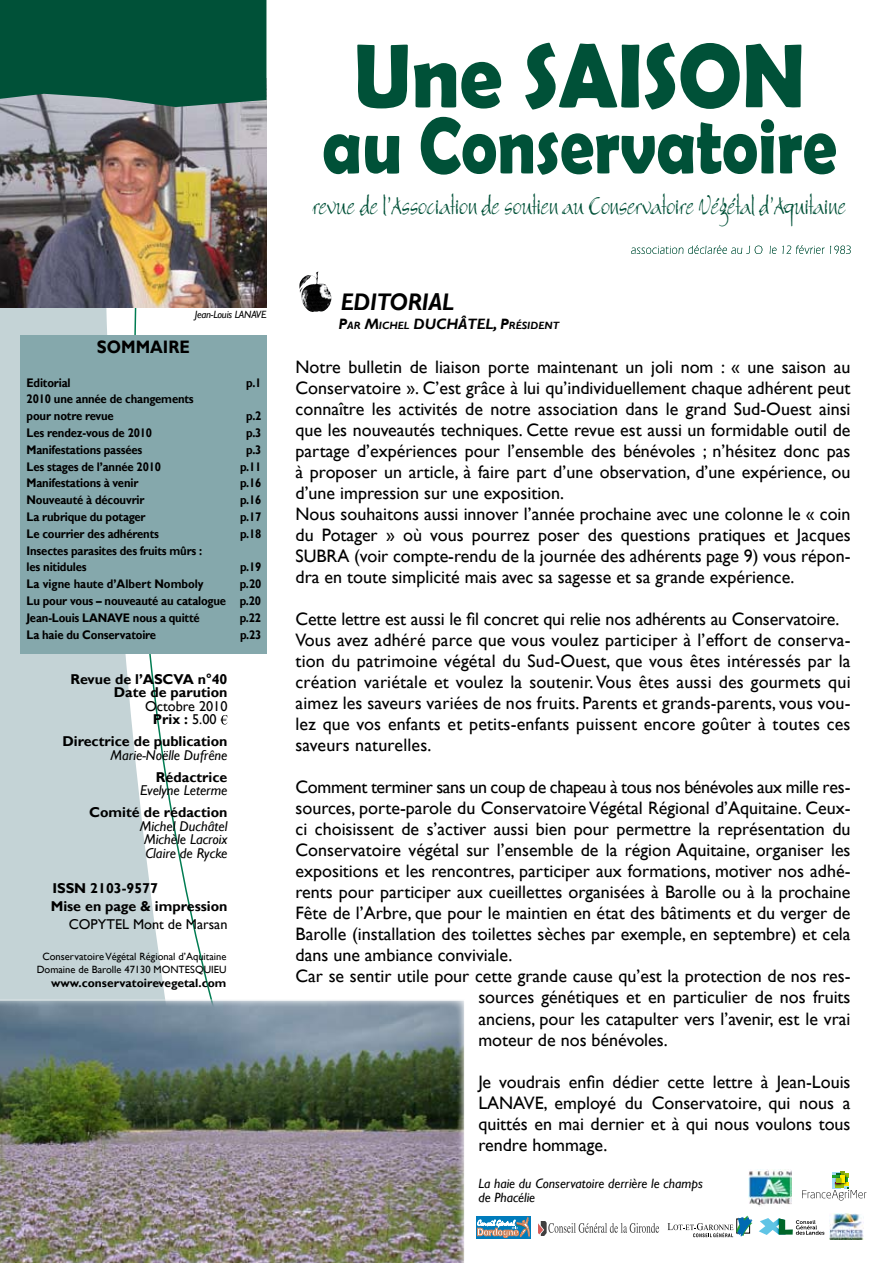
<style>
.page{position:relative;width:893px;height:1263px;background:#fff}
.page>*{position:absolute;margin:0;border:0;box-sizing:border-box;transform-origin:0 0}
.t1{font:700 91.35px "Berlin Sans FB Demi";color:#005138;scale:.93 1}
.t2{font:700 80.4px "Berlin Sans FB Demi";color:#005138;scale:.85 1}
.t3{font:26.4px "Bergell Let Plain";color:#005138;scale:.85 1}
.t4{font:italic 700 24px "Gill Sans";letter-spacing:-.01em;color:#000;scale:.93 1}
.t5{font:18px/21px "Gill Sans";color:#000}
.t6{font:18px "Gill Sans";letter-spacing:-.02em;color:#000}
.t7{font:700 18px "Gill Sans";color:#000;scale:.91 1}
.t8{font:700 14.25px/13.5px "Gill Sans";color:#000;text-align:right}
.t9{font:italic 14.25px/13.5px "Gill Sans";color:#000;text-align:center}
.t10{font:14.25px/13.5px "Gill Sans";color:#000;text-align:center}
.t11{font:italic 13.5px/13.5px "Gill Sans";color:#000}
.t12{font:700 12.45px/16.8px "Gill Sans";letter-spacing:-.015em;color:#000;scale:.91 1}
.t13{font:700 12px "Gill Sans";color:#000}
.t14{font:10.5px/12.6px "Gill Sans";color:#000;text-align:center}
.t15{font:italic 700 10.5px "Gill Sans";color:#000}
.t16{font:italic 10.5px "Gill Sans";letter-spacing:-.02em;color:#000}
.s1{font-weight:700}
.s2{font-size:15px}
</style>
<div class="page">
<svg style="left:0;top:307px;width:218px;height:692px;fill:#c4d3d6"></svg>
<img style="left:0;top:107px;width:266px;height:200px">
<div style="left:0;top:0;width:266px;height:107px;background:#005138"></div>
<img style="left:748px;top:1170px;width:43px;height:36px">
<svg style="left:802px;top:1171px;width:64px;height:29px"></svg>
<img style="left:829px;top:1214px;width:34px;height:25px">
<svg style="left:759px;top:1218px;width:65px;height:17px"></svg>
<svg style="left:668px;top:1215px;width:85px;height:22px"></svg>
<div style="left:476px;top:1216px;width:55px;height:23px;background:#007cbc"></div>
<svg style="left:477px;top:1217px;width:53px;height:21px"></svg>
<svg style="left:538px;top:1222px;width:121px;height:13px"></svg>
<img style="left:0;top:999px;width:464px;height:264px">
<svg style="left:631px;top:245px;width:131px;height:9px"></svg>
<svg style="left:770px;top:246px;width:6px;height:8px"></svg>
<svg style="left:782px;top:245px;width:42px;height:9px"></svg>
<svg style="left:830px;top:246px;width:20px;height:8px"></svg>
<svg style="left:221px;top:715px;width:6px;height:9px"></svg>
<div style="left:20px;top:334px;width:246px;height:319px;background:#85a8ac"></div>
<img style="left:299px;top:272px;width:18px;height:17px">
<p class="t16" style="left:195px;top:308px;width:72px">Jean-Louis Lanave</p>
<p class="t7" style="left:97px;top:337px;width:104px">SOMMAIRE</p>
<p class="t12" style="left:27px;top:374px;width:50px">Editorial</p>
<p class="t12" style="left:246px;top:374px;width:18px">p.1</p>
<p class="t12" style="left:27px;top:391px;width:185px">2010 une année de changements pour notre revue</p>
<p class="t12" style="left:246px;top:408px;width:18px">p.2</p>
<p class="t12" style="left:27px;top:425px;width:140px">Les rendez-vous de 2010</p>
<p class="t12" style="left:246px;top:425px;width:18px">p.3</p>
<p class="t12" style="left:27px;top:442px;width:129px">Manifestations passées</p>
<p class="t12" style="left:246px;top:442px;width:18px">p.3</p>
<p class="t12" style="left:27px;top:458px;width:149px">Les stages de l’année 2010</p>
<p class="t12" style="left:240px;top:458px;width:25px">p.11</p>
<p class="t12" style="left:27px;top:475px;width:124px">Manifestations à venir</p>
<p class="t12" style="left:240px;top:475px;width:25px">p.16</p>
<p class="t12" style="left:27px;top:492px;width:131px">Nouveauté à découvrir</p>
<p class="t12" style="left:240px;top:492px;width:25px">p.16</p>
<p class="t12" style="left:27px;top:509px;width:132px">La rubrique du potager</p>
<p class="t12" style="left:240px;top:509px;width:25px">p.17</p>
<p class="t12" style="left:27px;top:525px;width:147px">Le courrier des adhérents</p>
<p class="t12" style="left:240px;top:525px;width:25px">p.18</p>
<p class="t12" style="left:27px;top:542px;width:195px">Insectes parasites des fruits mûrs : les nitidules</p>
<p class="t12" style="left:240px;top:559px;width:25px">p.19</p>
<p class="t12" style="left:27px;top:576px;width:260px;text-align:justify;text-indent:213px">p.20<br>Lu pour vous – nouveauté au catalogue p.20<br>Jean-Louis LANAVE nous a quitté</p>
<p class="t12" style="left:27px;top:576px;width:196px">La vigne haute d’Albert Nomboly</p>
<p class="t12" style="left:240px;top:609px;width:25px">p.22</p>
<p class="t12" style="left:27px;top:626px;width:144px">La haie du Conservatoire</p>
<p class="t12" style="left:240px;top:626px;width:25px">p.23</p>
<p class="t8" style="left:71px;top:673px;width:158px">Revue de l’ASCVA n°40<br>Date de parution</p>
<p class="t10" style="left:145px;top:699px;width:84px">Octobre 2010<br><span class="s1">Prix :</span> 5.00</p>
<p class="t8" style="left:62px;top:735px;width:167px">Directrice de publication</p>
<p class="t9" style="left:110px;top:748px;width:119px">Marie-Noëlle Dufrêne</p>
<p class="t8" style="left:156px;top:771px;width:73px">Rédactrice</p>
<p class="t9" style="left:140px;top:784px;width:89px">Evelyne Leterme</p>
<p class="t8" style="left:89px;top:806px;width:140px">Comité de rédaction</p>
<p class="t9" style="left:140px;top:819px;width:89px">Michel Duchâtel<br>Michèle Lacroix<br>Claire de Rycke</p>
<p class="t8" style="left:51px;top:880px;width:178px;line-height:17.7px;text-align:left">ISSN 2103-9577<br>Mise en page &amp; impression</p>
<p class="t10" style="left:69px;top:917px;width:160px">COPYTEL Mont de Marsan</p>
<p class="t14" style="left:37px;top:951px;width:191px">Conservatoire Végétal Régional d’Aquitaine<br>Domaine de Barolle 47130 MONTESQUIEU</p>
<p class="t13" style="left:51px;top:976px;width:177px">www.conservatoirevegetal.com</p>
<h1 class="t1" style="left:354px;top:23px;width:487px">Une saison</h1>
<h2 class="t2" style="left:322px;top:99px;width:607px">au Conservatoire</h2>
<h3 class="t3" style="left:312px;top:189px;width:630px">revue de l’Association de soutien au Conservatoire Végétal d’Aquitaine</h3>
<h3 class="t4" style="left:341px;top:288px;width:123px">EDITORIAL</h3>
<p class="t15" style="left:338px;top:320px;width:222px"><span class="s2">P</span>AR <span class="s2">M</span>ICHEL <span class="s2">DUCH</span><span class="s2">â</span><span class="s2">TEL, P</span>RÉSIDENT</p>
<p class="t5" style="left:296px;top:357px;width:557px">Notre bulletin de liaison porte maintenant un joli nom : « une saison au Conservatoire ». C’est grâce à lui qu’individuellement chaque adhérent peut connaître les activités de notre association dans le grand Sud-Ouest ainsi que les nouveautés techniques. Cette revue est aussi un formidable outil de partage d’expériences pour l’ensemble des bénévoles ; n’hésitez donc pas à proposer un article, à faire part d’une observation, d’une expérience, ou d’une impression sur une exposition.<br>Nous souhaitons aussi innover l’année prochaine avec une colonne le « coin du Potager » où vous pourrez poser des questions pratiques et Jacques Subra (voir compte-rendu de la journée des adhérents page 9) vous répon&shy;dra en toute simplicité mais avec sa sagesse et sa grande expérience.</p>
<p class="t5" style="left:296px;top:609px;width:557px">Cette lettre est aussi le fil concret qui relie nos adhérents au Conservatoire.<br>Vous avez adhéré parce que vous voulez participer à l’effort de conserva&shy;tion du patrimoine végétal du Sud-Ouest, que vous êtes intéressés par la création variétale et voulez la soutenir. Vous êtes aussi des gourmets qui aimez les saveurs variées de nos fruits. Parents et grands-parents, vous vou&shy;lez que vos enfants et petits-enfants puissent encore goûter à toutes ces saveurs naturelles.</p>
<p class="t6" style="left:296px;top:777px;width:557px">Comment terminer sans un coup de chapeau à tous nos bénévoles aux mille res-</p>
<p class="t5" style="left:296px;top:798px;width:556px">sources, porte-parole du Conservatoire Végétal Régional d’Aquitaine. Ceux-</p>
<p class="t5" style="left:296px;top:819px;width:556px">ci choisissent de s’activer aussi bien pour permettre la représentation du</p>
<p class="t5" style="left:296px;top:840px;width:556px">Conservatoire végétal sur l’ensemble de la région Aquitaine, organiser les</p>
<p class="t5" style="left:296px;top:861px;width:556px">expositions et les rencontres, participer aux formations, motiver nos adhé-</p>
<p class="t5" style="left:296px;top:882px;width:556px">rents pour participer aux cueillettes organisées à Barolle ou à la prochaine</p>
<p class="t5" style="left:296px;top:903px;width:556px">Fête de l’Arbre, que pour le maintien en état des bâtiments et du verger de</p>
<p class="t5" style="left:296px;top:924px;width:556px">Barolle (installation des toilettes sèches par exemple, en septembre) et cela</p>
<p class="t5" style="left:296px;top:945px;width:218px">dans une ambiance conviviale.</p>
<p class="t5" style="left:296px;top:966px;width:556px">Car se sentir utile pour cette grande cause qu’est la protection de nos res-</p>
<p class="t5" style="left:478px;top:987px;width:374px">sources génétiques et en particulier de nos fruits</p>
<p class="t5" style="left:478px;top:1008px;width:374px">anciens, pour les catapulter vers l’avenir, est le vrai</p>
<p class="t5" style="left:478px;top:1029px;width:191px">moteur de nos bénévoles.</p>
<p class="t5" style="left:478px;top:1071px;width:374px;text-align:justify">Je voudrais enfin dédier cette lettre à Jean-Louis LANAVE, employé du Conservatoire, qui nous a quittés en mai dernier et à qui nous voulons tous rendre hommage.</p>
<p class="t11" style="left:478px;top:1177px;width:226px">La haie du Conservatoire derrière le champs de Phacélie</p>
</div>
